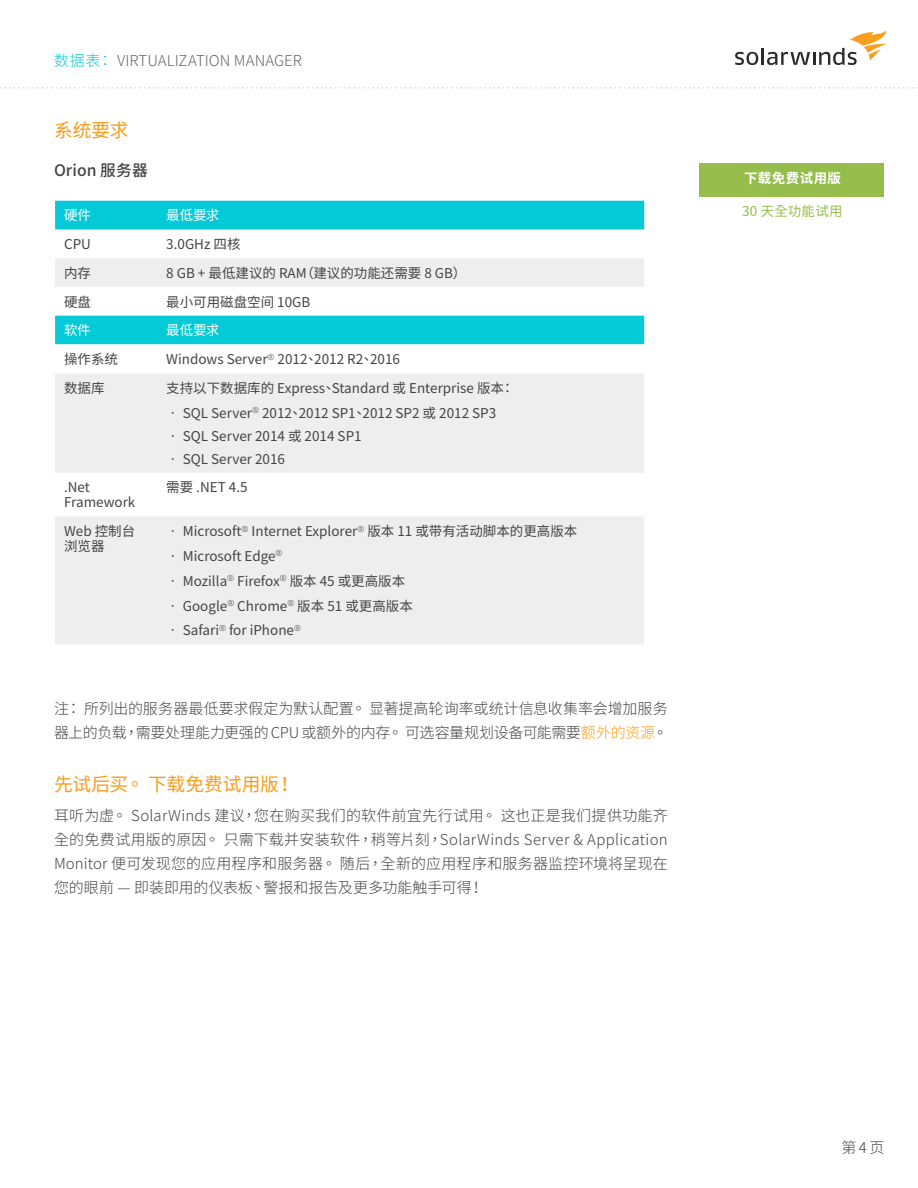
<style>
.page{position:relative;width:918px;height:1188px;background:#fff}
.page>*{position:absolute;margin:0;border:0;box-sizing:border-box;transform-origin:0 0}
.t1{font:18.75px "Noto Sans CJ Ktc";color:#f99d1c}
.t2{font:500 15.75px "Noto Sans CJ Ktc";letter-spacing:.01em;color:#444}
.t3{font:300 15px/24px "Noto Sans CJ Ktc";letter-spacing:-.005em;color:#444}
.t4{font:300 15px "Noto Sans CJ Ktc";color:#666}
.t5{font:13.5px/15px "Noto Sans CJ Ktc";color:#444}
.t6{font:13.5px "Noto Sans CJ Ktc";letter-spacing:-.015em;color:#fff}
.t7{font:13.5px "Noto Sans CJ Ktc";letter-spacing:.025em;color:#96bd4c}
.t8{font:700 13.5px "Noto Sans CJ Ktc";letter-spacing:.03em;color:#fff}
.s1{color:#04c9d7}
.s2{color:#f99d1c}
</style>
<div class="page">
<svg style="left:735px;top:52px;width:23px;height:13px"></svg>
<hr style="left:761px;top:48px;width:3px;height:17px;background:#2a2a2a">
<svg style="left:767px;top:30px;width:120px;height:35px"></svg>
<svg style="left:0;top:87px;width:918px;height:2px"></svg>
<div style="left:699px;top:163px;width:185px;height:34px;background:#96bd4c"></div>
<div style="left:55px;top:201px;width:589px;height:29px;background:#04c9d7"></div>
<svg style="left:55px;top:258px;width:589px;height:386px;fill:#eee"></svg>
<svg style="left:55px;top:344px;width:589px;height:29px"></svg>
<p class="t4" style="left:54px;top:52px;width:249px"><span class="s1">数据表：</span> VIRTUALIZATION MANAGER</p>
<h1 class="t1" style="left:54px;top:120px;width:76px">系统要求</h1>
<p class="t2" style="left:54px;top:161px;width:96px">Orion 服务器</p>
<p class="t8" style="left:744px;top:171px;width:98px">下载免费试用版</p>
<p class="t6" style="left:64px;top:208px;width:28px">硬件</p>
<p class="t6" style="left:166px;top:208px;width:55px">最低要求</p>
<p class="t7" style="left:742px;top:204px;width:102px">30 天全功能试用</p>
<p class="t5" style="left:64px;top:237px;width:28px">CPU</p>
<p class="t5" style="left:166px;top:237px;width:76px">3.0GHz 四核</p>
<p class="t5" style="left:64px;top:266px;width:28px">内存</p>
<p class="t5" style="left:166px;top:266px;width:301px">8 GB + 最低建议的 RAM（建议的功能还需要 8 GB）</p>
<p class="t5" style="left:64px;top:295px;width:28px">硬盘</p>
<p class="t5" style="left:166px;top:295px;width:146px">最小可用磁盘空间 10GB</p>
<p class="t6" style="left:64px;top:323px;width:28px">软件</p>
<p class="t6" style="left:166px;top:323px;width:55px">最低要求</p>
<p class="t5" style="left:64px;top:352px;width:55px">操作系统</p>
<p class="t5" style="left:166px;top:352px;width:235px">Windows Server<sup>®</sup> 2012、2012 R2、2016</p>
<p class="t5" style="left:64px;top:381px;width:42px">数据库</p>
<p class="t5" style="left:166px;top:381px;width:349px">支持以下数据库的 Express、Standard 或 Enterprise 版本：</p>
<p class="t5" style="left:166px;top:406px;width:331px">• SQL Server<sup>®</sup> 2012、2012 SP1、2012 SP2 或 2012 SP3</p>
<p class="t5" style="left:166px;top:429px;width:197px">• SQL Server 2014 或 2014 SP1</p>
<p class="t5" style="left:166px;top:452px;width:120px">• SQL Server 2016</p>
<p class="t5" style="left:64px;top:480px;width:73px">.Net<br>Framework</p>
<p class="t5" style="left:166px;top:480px;width:83px">需要 .NET 4.5</p>
<p class="t5" style="left:64px;top:524px;width:73px">Web 控制台浏览器</p>
<p class="t5" style="left:166px;top:524px;width:413px">• Microsoft<sup>®</sup> Internet Explorer<sup>®</sup> 版本 11 或带有活动脚本的更高版本</p>
<p class="t5" style="left:166px;top:549px;width:118px">• Microsoft Edge<sup>®</sup></p>
<p class="t5" style="left:166px;top:574px;width:241px">• Mozilla<sup>®</sup> Firefox<sup>®</sup> 版本 45 或更高版本</p>
<p class="t5" style="left:166px;top:598px;width:248px">• Google<sup>®</sup> Chrome<sup>®</sup> 版本 51 或更高版本</p>
<p class="t5" style="left:166px;top:623px;width:136px">• Safari<sup>®</sup> for iPhone<sup>®</sup></p>
<p class="t3" style="left:54px;top:697px;width:615px">注： 所列出的服务器最低要求假定为默认配置。 显著提高轮询率或统计信息收集率会增加服务器上的负载，需要处理能力更强的 CPU 或额外的内存。 可选容量规划设备可能需要<span class="s2">额外的资源</span>。</p>
<h1 class="t1" style="left:54px;top:773px;width:242px">先试后买。 下载免费试用版！</h1>
<p class="t3" style="left:54px;top:804px;width:615px;text-align:justify">耳听为虚。 SolarWinds 建议，您在购买我们的软件前宜先行试用。 这也正是我们提供功能齐全的免费试用版的原因。 只需下载并安装软件，稍等片刻，SolarWinds Server &amp; Application Monitor 便可发现您的应用程序和服务器。 随后，全新的应用程序和服务器监控环境将呈现在您的眼前 — 即装即用的仪表板、警报和报告及更多功能触手可得！</p>
<p class="t3" style="left:842px;top:1136px;width:44px">第 4 页</p>
</div>
